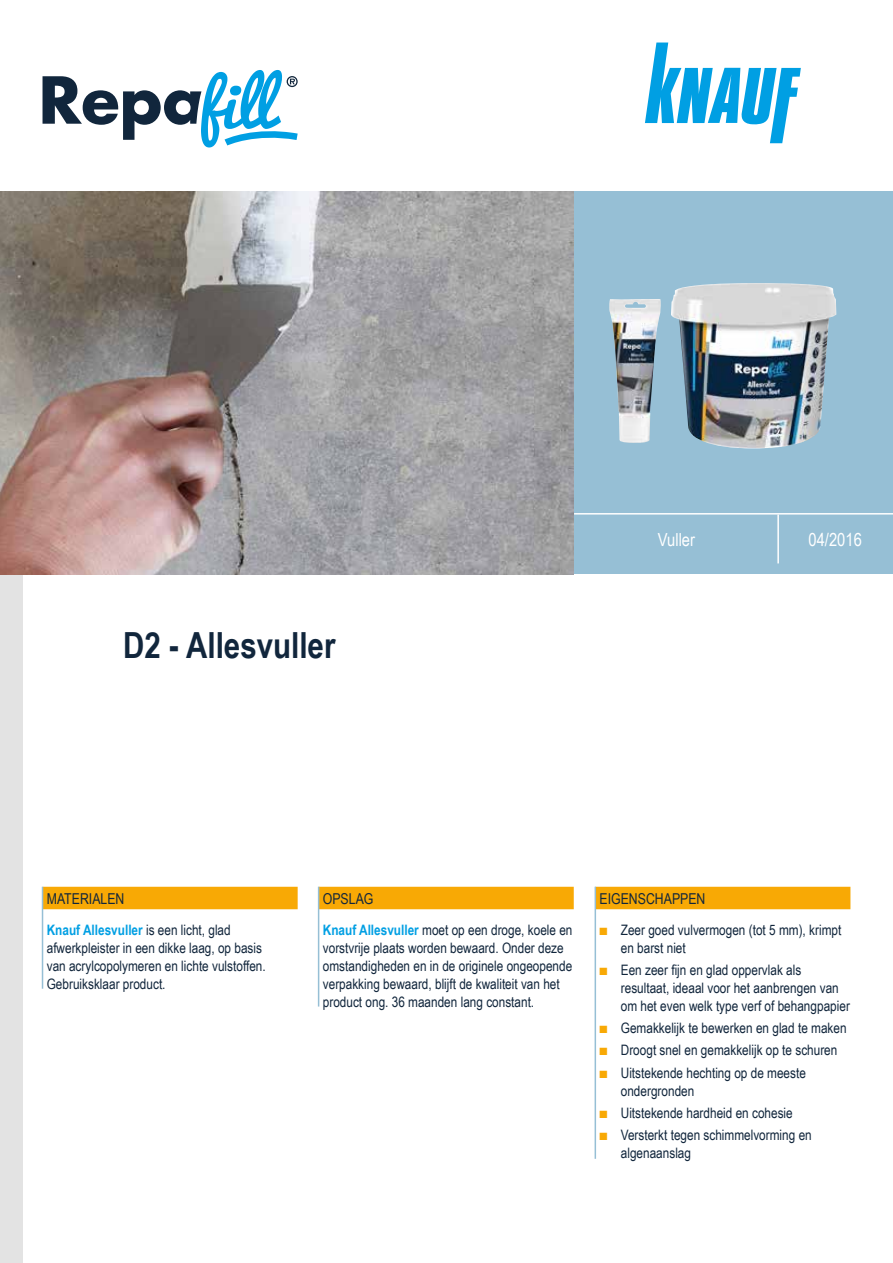
<style>
.page{position:relative;width:893px;height:1263px;background:#fff}
.page>*{position:absolute;margin:0;border:0;box-sizing:border-box;transform-origin:0 0}
.t1{font:700 36px "Arial Narrow";color:#11263c}
.t2{font:18px "Arial Narrow";color:#fff}
.t3{font:15px "Arial Narrow";color:#11263c}
.t4{font:14.4px/18px "Arial Narrow";color:#11263c}
.s1{font-weight:700;color:#009fe3}
.s2{color:#f8a905}
</style>
<div class="page">
<div style="left:0;top:191px;width:893px;height:383px;background:#96bfd5"></div>
<div style="left:0;top:192px;width:22px;height:1071px;background:#e3e3e3"></div>
<hr style="left:574px;top:513px;width:319px;height:1px;background:#fff">
<hr style="left:777px;top:514px;width:2px;height:49px;background:#fff">
<img style="left:0;top:191px;width:574px;height:383px">
<img style="left:671px;top:283px;width:165px;height:165px">
<img style="left:609px;top:299px;width:52px;height:144px">
<svg style="left:43px;top:70px;width:255px;height:77px"></svg>
<svg style="left:645px;top:43px;width:156px;height:100px"></svg>
<div style="left:43px;top:887px;width:255px;height:22px;background:#f8a905"></div>
<div style="left:319px;top:887px;width:255px;height:22px;background:#f8a905"></div>
<div style="left:595px;top:887px;width:255px;height:22px;background:#f8a905"></div>
<hr style="left:42px;top:887px;width:1px;height:102px;background:#96bfd5">
<hr style="left:318px;top:887px;width:1px;height:119px;background:#96bfd5">
<hr style="left:595px;top:887px;width:1px;height:272px;background:#96bfd5">
<h1 class="t1" style="left:123px;top:618px;width:214px">D2 - Allesvuller</h1>
<p class="t2" style="left:658px;top:526px;width:39px">Vuller</p>
<p class="t2" style="left:808px;top:526px;width:55px">04/2016</p>
<p class="t3" style="left:47px;top:888px;width:79px">MATERIALEN</p>
<p class="t4" style="left:47px;top:920px;width:221px"><span class="s1">Knauf Allesvuller</span> is een licht, glad afwerkpleister in een dikke laag, op basis van acrylcopolymeren en lichte vulstoffen.<br>Gebruiksklaar product.</p>
<p class="t3" style="left:323px;top:888px;width:52px">OPSLAG</p>
<p class="t4" style="left:323px;top:920px;width:251px"><span class="s1">Knauf Allesvuller</span> moet op een droge, koele en vorstvrije plaats worden bewaard. Onder deze omstandigheden en in de originele ongeopende verpakking bewaard, blijft de kwaliteit van het product ong. 36 maanden lang constant.</p>
<p class="t3" style="left:600px;top:888px;width:107px">EIGENSCHAPPEN</p>
<p class="t4" style="left:621px;top:920px;width:222px;text-indent:-21px"><span class="s2">■</span> Zeer goed vulvermogen (tot 5 mm), krimpt en barst niet</p>
<p class="t4" style="left:621px;top:960px;width:231px;text-indent:-21px"><span class="s2">■</span> Een zeer fijn en glad oppervlak als resultaat, ideaal voor het aanbrengen van om het even welk type verf of behangpapier</p>
<p class="t4" style="left:600px;top:1018px;width:249px"><span class="s2">■</span> Gemakkelijk te bewerken en glad te maken</p>
<p class="t4" style="left:600px;top:1041px;width:239px"><span class="s2">■</span> Droogt snel en gemakkelijk op te schuren</p>
<p class="t4" style="left:621px;top:1063px;width:187px;text-indent:-21px"><span class="s2">■</span> Uitstekende hechting op de meeste ondergronden</p>
<p class="t4" style="left:600px;top:1103px;width:195px"><span class="s2">■</span> Uitstekende hardheid en cohesie</p>
<p class="t4" style="left:621px;top:1125px;width:192px;text-indent:-21px"><span class="s2">■</span> Versterkt tegen schimmelvorming en algenaanslag</p>
</div>
